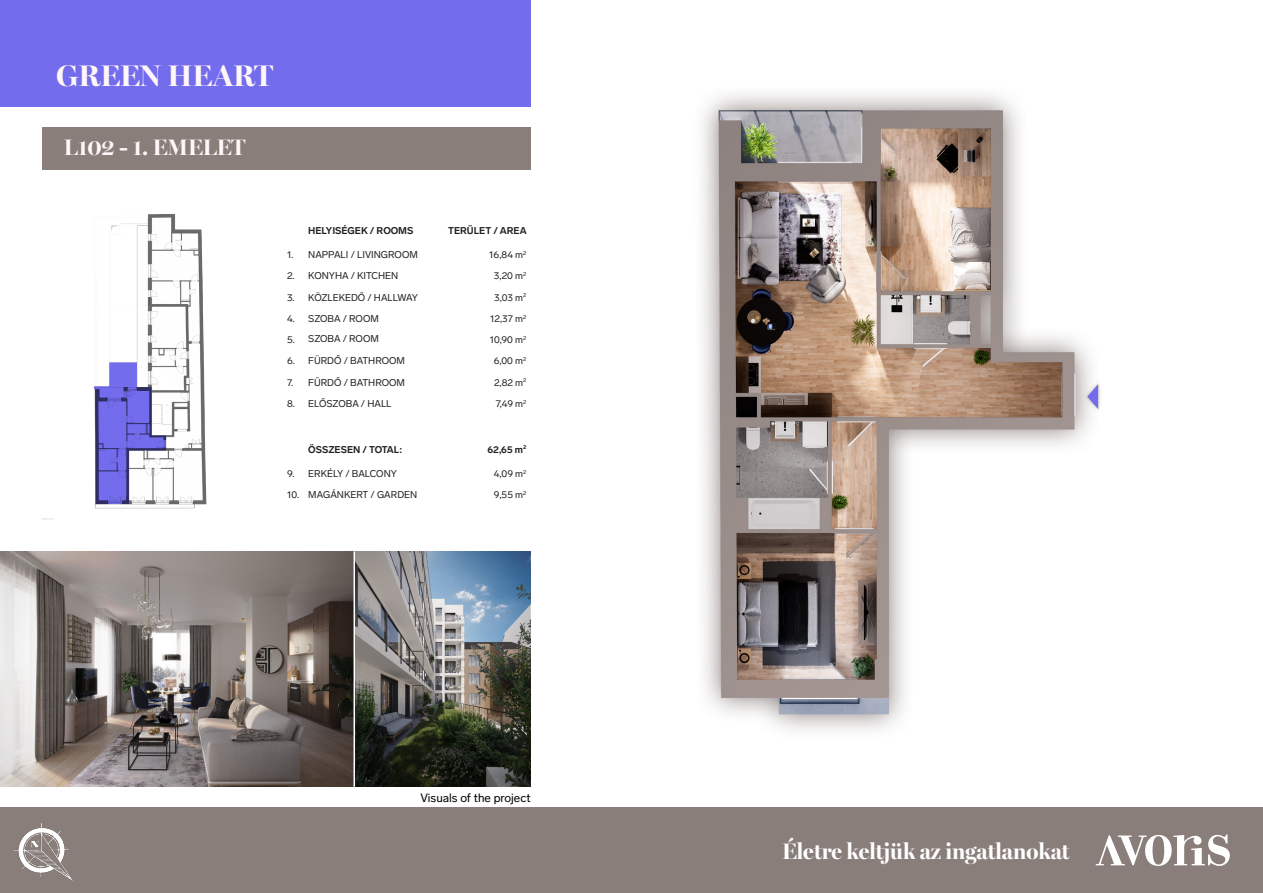
<style>
.page{position:relative;width:1263px;height:893px;background:#fff}
.page>*{position:absolute;margin:0;border:0;box-sizing:border-box;transform-origin:0 0}
.t1{font:700 30px "Miller Banner";color:#fef6f7}
.t2{font:700 22.5px "Miller Banner";color:#fff}
.t3{font:700 22.5px "Miller Banner";color:#fef6f7}
.t4{font:12px "Lab Grotesque";color:#000}
.t5{font:9.75px "Lab Grotesque";color:#231f20}
.t6{font:700 9.75px "Lab Grotesque";color:#231f20}
</style>
<div class="page">
<img style="left:0;top:551px;width:531px;height:236px">
<img style="left:702px;top:94px;width:398px;height:637px">
<div style="left:0;top:808px;width:1263px;height:85px;background:#8a7e7a"></div>
<div style="left:0;top:0;width:531px;height:106px;background:#736ced"></div>
<div style="left:43px;top:128px;width:488px;height:42px;background:#8a7e7a"></div>
<svg style="left:1096px;top:834px;width:134px;height:32px"></svg>
<img style="left:43px;top:214px;width:164px;height:306px">
<img style="left:13px;top:823px;width:60px;height:58px">
<hr style="left:353px;top:551px;width:2px;height:236px;background:#fff">
<p class="t1" style="left:56px;top:57px;width:218px">GREEN HEART</p>
<p class="t3" style="left:64px;top:133px;width:183px">L102 - 1. EMELET</p>
<p class="t6" style="left:308px;top:224px;width:107px">HELYISÉGEK / ROOMS</p>
<p class="t6" style="left:448px;top:224px;width:80px">TERÜLET / AREA</p>
<p class="t5" style="left:287px;top:249px;width:8px">1.</p>
<p class="t5" style="left:308px;top:249px;width:111px">NAPPALI / LIVINGROOM</p>
<p class="t5" style="left:489px;top:249px;width:39px">16,84 m<sup>2</sup></p>
<p class="t5" style="left:287px;top:270px;width:9px">2.</p>
<p class="t5" style="left:308px;top:270px;width:91px">KONYHA / KITCHEN</p>
<p class="t5" style="left:494px;top:270px;width:34px">3,20 m<sup>2</sup></p>
<p class="t5" style="left:287px;top:291px;width:9px">3.</p>
<p class="t5" style="left:308px;top:291px;width:111px">KÖZLEKEDŐ / HALLWAY</p>
<p class="t5" style="left:494px;top:291px;width:34px">3,03 m<sup>2</sup></p>
<p class="t5" style="left:287px;top:313px;width:9px">4.</p>
<p class="t5" style="left:308px;top:313px;width:72px">SZOBA / ROOM</p>
<p class="t5" style="left:490px;top:313px;width:38px">12,37 m<sup>2</sup></p>
<p class="t5" style="left:287px;top:334px;width:9px">5.</p>
<p class="t5" style="left:308px;top:333px;width:72px">SZOBA / ROOM</p>
<p class="t5" style="left:490px;top:334px;width:38px">10,90 m<sup>2</sup></p>
<p class="t5" style="left:287px;top:355px;width:9px">6.</p>
<p class="t5" style="left:308px;top:355px;width:98px">FÜRDŐ / BATHROOM</p>
<p class="t5" style="left:494px;top:355px;width:34px">6,00 m<sup>2</sup></p>
<p class="t5" style="left:287px;top:377px;width:8px">7.</p>
<p class="t5" style="left:308px;top:377px;width:98px">FÜRDŐ / BATHROOM</p>
<p class="t5" style="left:494px;top:377px;width:34px">2,82 m<sup>2</sup></p>
<p class="t5" style="left:287px;top:398px;width:9px">8.</p>
<p class="t5" style="left:308px;top:398px;width:85px">ELŐSZOBA / HALL</p>
<p class="t5" style="left:496px;top:398px;width:32px">7,49 m<sup>2</sup></p>
<p class="t6" style="left:308px;top:443px;width:95px">ÖSSZESEN / TOTAL:</p>
<p class="t6" style="left:488px;top:443px;width:40px">62,65 m<sup>2</sup></p>
<p class="t5" style="left:287px;top:468px;width:9px">9.</p>
<p class="t5" style="left:308px;top:468px;width:90px">ERKÉLY / BALCONY</p>
<p class="t5" style="left:494px;top:468px;width:34px">4,09 m<sup>2</sup></p>
<p class="t5" style="left:287px;top:489px;width:14px">10.</p>
<p class="t5" style="left:308px;top:489px;width:110px">MAGÁNKERT / GARDEN</p>
<p class="t5" style="left:494px;top:489px;width:34px">9,55 m<sup>2</sup></p>
<p class="t4" style="left:420px;top:790px;width:112px">Visuals of the project</p>
<p class="t2" style="left:782px;top:838px;width:289px">Életre keltjük az ingatlanokat</p>
</div>
